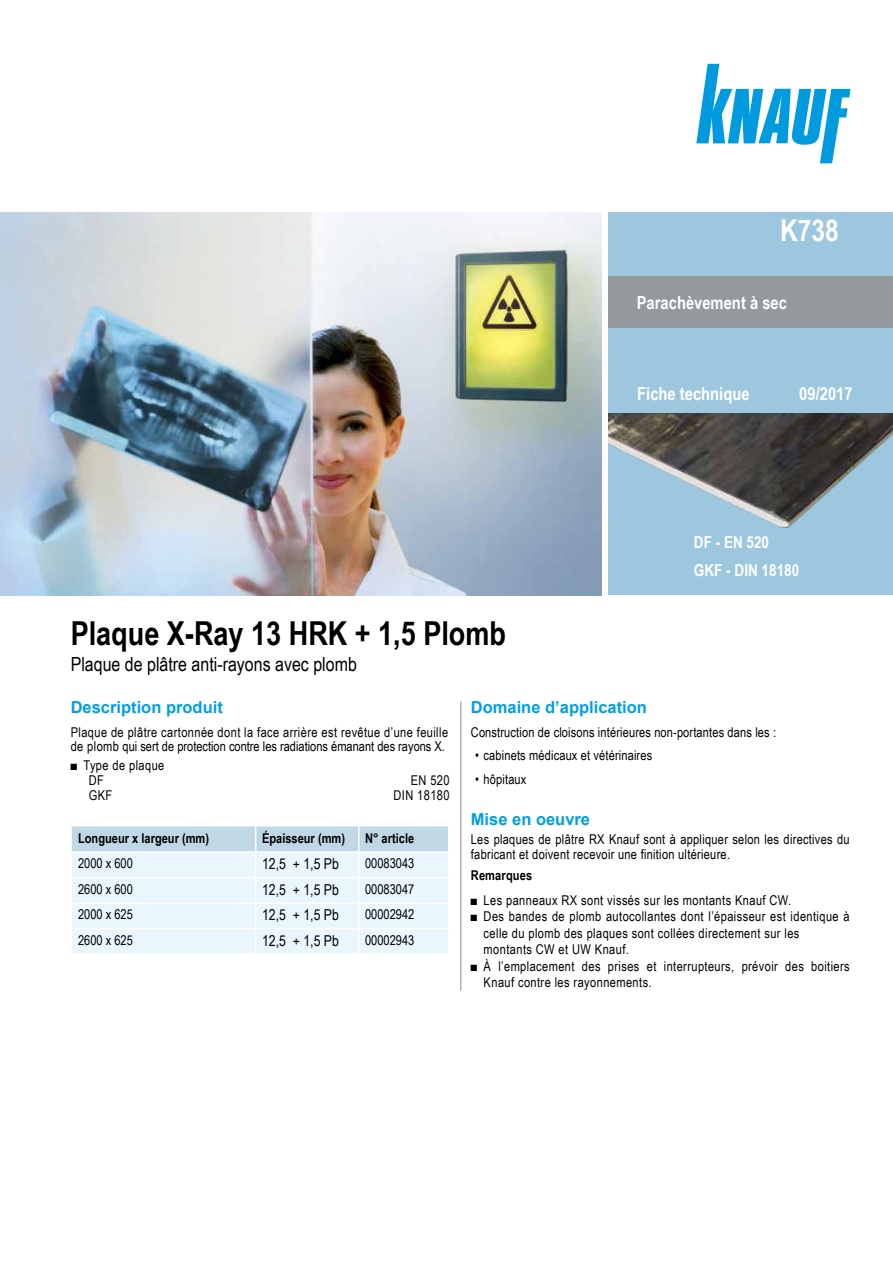
<style>
.page{position:relative;width:893px;height:1263px;background:#fff}
.page>*{position:absolute;margin:0;border:0;box-sizing:border-box;transform-origin:0 0}
.t1{font:700 33px "Arial Narrow";color:#000}
.t2{font:700 30px "Arial Narrow";color:#fff}
.t3{font:19.5px "Arial Narrow";color:#000}
.t4{font:700 18px "Arial Narrow";color:#fff}
.t5{font:700 16.5px "Arial";color:#009fe3}
.t6{font:700 16.5px/28.3px "Arial Narrow";color:#fff}
.t7{font:15px "Arial Narrow";color:#000}
.t8{font:13.5px/16.5px "Arial Narrow";letter-spacing:.03em;color:#000}
.t9{font:13.5px "Arial Narrow";letter-spacing:.01em;color:#000}
.t10{font:700 13.5px "Arial Narrow";color:#000}
.t11{font:13.5px "Arial Narrow";color:#000}
</style>
<div class="page">
<div style="left:608px;top:213px;width:285px;height:382px;background:#9dc7de"></div>
<img style="left:0;top:213px;width:602px;height:382px">
<img style="left:608px;top:414px;width:285px;height:114px">
<svg style="left:72px;top:826px;width:376px;height:127px;background:#e3f0f9"></svg>
<hr style="left:358px;top:928px;width:2px;height:27px;background:#fff">
<div style="left:608px;top:276px;width:285px;height:52px;background:#93999c"></div>
<svg style="left:696px;top:64px;width:154px;height:99px"></svg>
<hr style="left:460px;top:702px;width:1px;height:288px;background:#93999c">
<h2 class="t2" style="left:780px;top:207px;width:60px">K738</h2>
<h3 class="t4" style="left:637px;top:289px;width:152px">Parachèvement à sec</h3>
<h3 class="t4" style="left:637px;top:380px;width:114px">Fiche technique</h3>
<h3 class="t4" style="left:799px;top:380px;width:55px">09/2017</h3>
<h1 class="t1" style="left:71px;top:608px;width:437px">Plaque X-Ray 13 HRK + 1,5 Plomb</h1>
<h3 class="t3" style="left:71px;top:650px;width:288px">Plaque de plâtre anti-rayons avec plomb</h3>
<p class="t6" style="left:694px;top:527px;width:107px">DF - EN 520<br>GKF - DIN 18180</p>
<p class="t5" style="left:71px;top:697px;width:154px">Description produit</p>
<p class="t8" style="left:71px;top:725px;width:379px;line-height:13.5px">Plaque de plâtre cartonnée dont la face arrière est revêtue d’une feuille de plomb qui sert de protection contre les radiations émanant des rayons X.</p>
<p class="t8" style="left:89px;top:757px;width:77px;line-height:15px;text-indent:-18px">■ Type de plaque<br>DF</p>
<p class="t8" style="left:411px;top:771px;width:40px">EN 520</p>
<p class="t8" style="left:89px;top:786px;width:25px">GKF</p>
<p class="t8" style="left:393px;top:786px;width:58px">DIN 18180</p>
<p class="t10" style="left:78px;top:827px;width:133px">Longueur x largeur (mm)</p>
<p class="t10" style="left:262px;top:827px;width:85px">Épaisseur (mm)</p>
<p class="t10" style="left:365px;top:827px;width:51px">N° article</p>
<p class="t8" style="left:78px;top:854px;width:56px">2000 x 600</p>
<p class="t7" style="left:262px;top:853px;width:78px">12,5 + 1,5 Pb</p>
<p class="t11" style="left:365px;top:853px;width:51px">00083043</p>
<p class="t8" style="left:78px;top:880px;width:56px">2600 x 600</p>
<p class="t7" style="left:262px;top:878px;width:78px">12,5 + 1,5 Pb</p>
<p class="t11" style="left:365px;top:879px;width:51px">00083047</p>
<p class="t8" style="left:78px;top:905px;width:56px">2000 x 625</p>
<p class="t7" style="left:262px;top:904px;width:78px">12,5 + 1,5 Pb</p>
<p class="t11" style="left:365px;top:904px;width:51px">00002942</p>
<p class="t8" style="left:78px;top:931px;width:56px">2600 x 625</p>
<p class="t7" style="left:262px;top:929px;width:78px">12,5 + 1,5 Pb</p>
<p class="t11" style="left:365px;top:930px;width:51px">00002943</p>
<p class="t5" style="left:471px;top:697px;width:178px">Domaine d’application</p>
<p class="t9" style="left:471px;top:722px;width:307px">Construction de cloisons intérieures non-portantes dans les :</p>
<p class="t9" style="left:475px;top:746px;width:179px">• cabinets médicaux et vétérinaires</p>
<p class="t9" style="left:475px;top:769px;width:53px">• hôpitaux</p>
<p class="t5" style="left:471px;top:808px;width:121px">Mise en oeuvre</p>
<p class="t8" style="left:471px;top:831px;width:380px;line-height:15px">Les plaques de plâtre RX Knauf sont à appliquer selon les directives du fabricant et doivent recevoir une finition ultérieure.</p>
<p class="t10" style="left:471px;top:865px;width:63px">Remarques</p>
<p class="t8" style="left:471px;top:891px;width:322px">■ Les panneaux RX sont vissés sur les montants Knauf CW.</p>
<p class="t8" style="left:484px;top:908px;width:368px;text-indent:-13px">■ Des bandes de plomb autocollantes dont l’épaisseur est identique à celle du plomb des plaques sont collées directement sur les montants CW et UW Knauf.</p>
<p class="t8" style="left:484px;top:957px;width:368px;text-indent:-13px">■ À l’emplacement des prises et interrupteurs, prévoir des boitiers<br>Knauf contre les rayonnements.</p>
</div>
